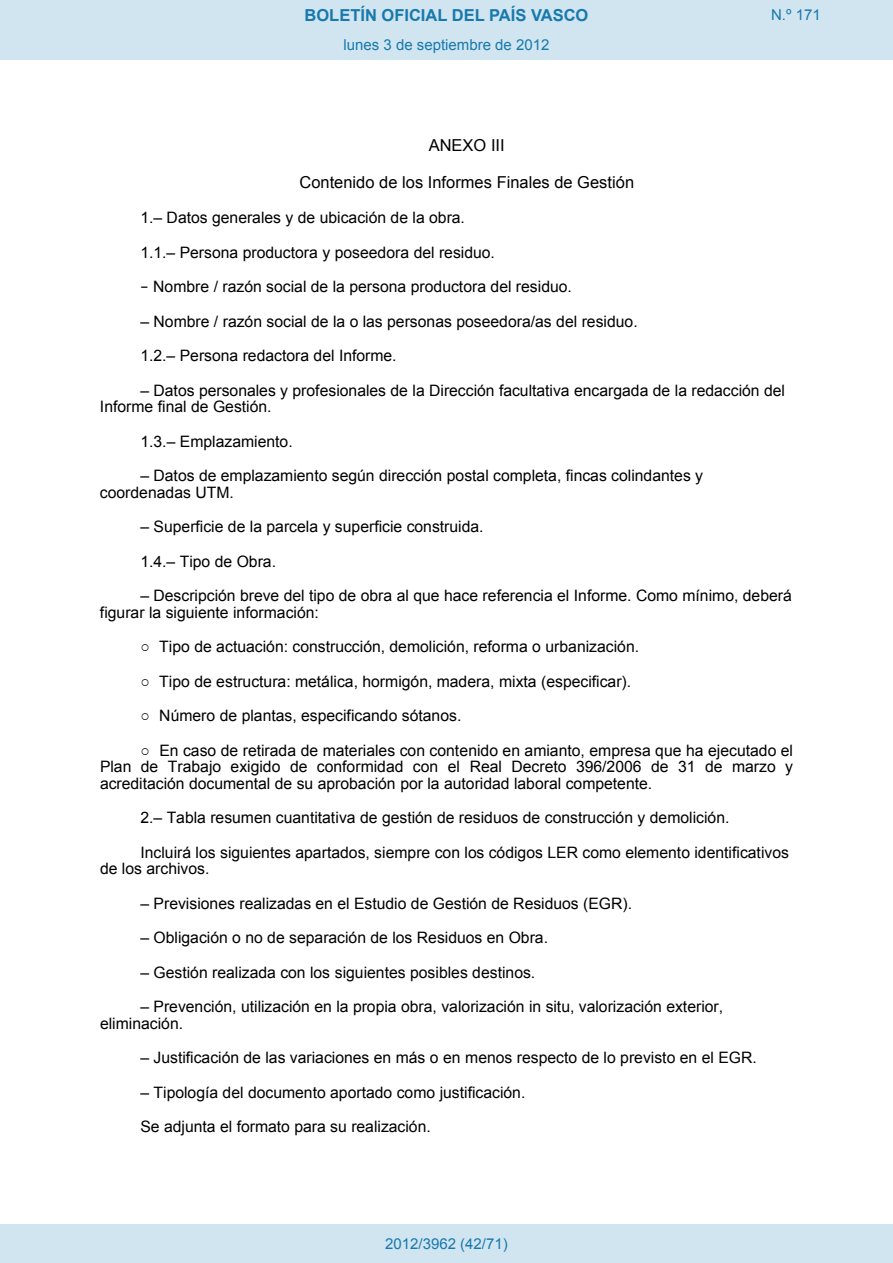
<style>
.page{position:relative;width:893px;height:1263px;background:#fff}
.page>*{position:absolute;margin:0;border:0;box-sizing:border-box;transform-origin:0 0}
.t1{font:16.5px "Arial";color:#000}
.t2{font:700 16.5px "Arial";color:#1879ad}
.t3{font:15.75px/16.5px "Arial";color:#000}
.Paginacion_Centro{font:15px "Arial";color:#1879ad}
.s1{font-family:"Lucida Sans"}
.s2{font-family:"Courier New"}
</style>
<div class="page">
<div style="left:0;top:0;width:893px;height:60px;background:#d0e5f0"></div>
<div style="left:0;top:1225px;width:893px;height:38px;background:#d0e5f0"></div>
<p class="t2" style="left:305px;top:4px;width:285px">BOLETÍN OFICIAL DEL PAÍS VASCO</p>
<p class="Paginacion_Centro" style="left:771px;top:5px;width:51px">N.º 171</p>
<p class="Paginacion_Centro" style="left:343px;top:35px;width:207px">lunes 3 de septiembre de 2012</p>
<p class="t1" style="left:429px;top:135px;width:77px">ANEXO III</p>
<p class="t1" style="left:299px;top:172px;width:336px">Contenido de los Informes Finales de Gestión</p>
<p class="t3" style="left:140px;top:201px;width:356px;line-height:34.5px">1.– Datos generales y de ubicación de la obra.<br>1.1.– Persona productora y poseedora del residuo.</p>
<p class="t3" style="left:140px;top:279px;width:433px"><span class="s1">–</span> Nombre / razón social de la persona productora del residuo.</p>
<p class="t3" style="left:140px;top:304px;width:499px;line-height:34.5px">– Nombre / razón social de la o las personas poseedora/as del residuo.<br>1.2.– Persona redactora del Informe.</p>
<p class="t3" style="left:100px;top:382px;width:686px;text-indent:40px">– Datos personales y profesionales de la Dirección facultativa encargada de la redacción del<br>Informe final de Gestión.</p>
<p class="t3" style="left:140px;top:433px;width:154px">1.3.– Emplazamiento.</p>
<p class="t3" style="left:100px;top:468px;width:605px;text-indent:40px">– Datos de emplazamiento según dirección postal completa, fincas colindantes y coordenadas UTM.</p>
<p class="t3" style="left:140px;top:510px;width:345px;line-height:34.5px">– Superficie de la parcela y superficie construida.<br>1.4.– Tipo de Obra.</p>
<p class="t3" style="left:100px;top:588px;width:693px;text-indent:40px">– Descripción breve del tipo de obra al que hace referencia el Informe. Como mínimo, deberá figurar la siguiente información:</p>
<p class="t3" style="left:140px;top:639px;width:500px"><span class="s2">○</span> Tipo de actuación: construcción, demolición, reforma o urbanización.</p>
<p class="t3" style="left:140px;top:673px;width:492px"><span class="s2">○</span> Tipo de estructura: metálica, hormigón, madera, mixta (especificar).</p>
<p class="t3" style="left:140px;top:708px;width:322px"><span class="s2">○</span> Número de plantas, especificando sótanos.</p>
<p class="t3" style="left:100px;top:742px;width:695px;text-align:justify;text-indent:40px"><span class="s2">○</span> En caso de retirada de materiales con contenido en amianto, empresa que ha ejecutado el Plan de Trabajo exigido de conformidad con el Real Decreto 396/2006 de 31 de marzo y acreditación documental de su aprobación por la autoridad laboral competente.</p>
<p class="t3" style="left:140px;top:801px;width:650px;line-height:34.5px">2.– Tabla resumen cuantitativa de gestión de residuos de construcción y demolición.<br>Incluirá los siguientes apartados, siempre con los códigos LER como elemento identificativos</p>
<p class="t3" style="left:100px;top:861px;width:111px">de los archivos.</p>
<p class="t3" style="left:140px;top:895px;width:493px">– Previsiones realizadas en el Estudio de Gestión de Residuos (EGR).</p>
<p class="t3" style="left:140px;top:930px;width:409px">– Obligación o no de separación de los Residuos en Obra.</p>
<p class="t3" style="left:140px;top:964px;width:396px">– Gestión realizada con los siguientes posibles destinos.</p>
<p class="t3" style="left:100px;top:999px;width:625px;text-indent:40px">– Prevención, utilización en la propia obra, valorización in situ, valorización exterior, eliminación.</p>
<p class="t3" style="left:140px;top:1050px;width:618px">– Justificación de las variaciones en más o en menos respecto de lo previsto en el EGR.</p>
<p class="t3" style="left:140px;top:1075px;width:386px;line-height:34.5px">– Tipología del documento aportado como justificación.<br>Se adjunta el formato para su realización.</p>
<p class="Paginacion_Centro" style="left:385px;top:1234px;width:124px">2012/3962 (42/71)</p>
</div>
